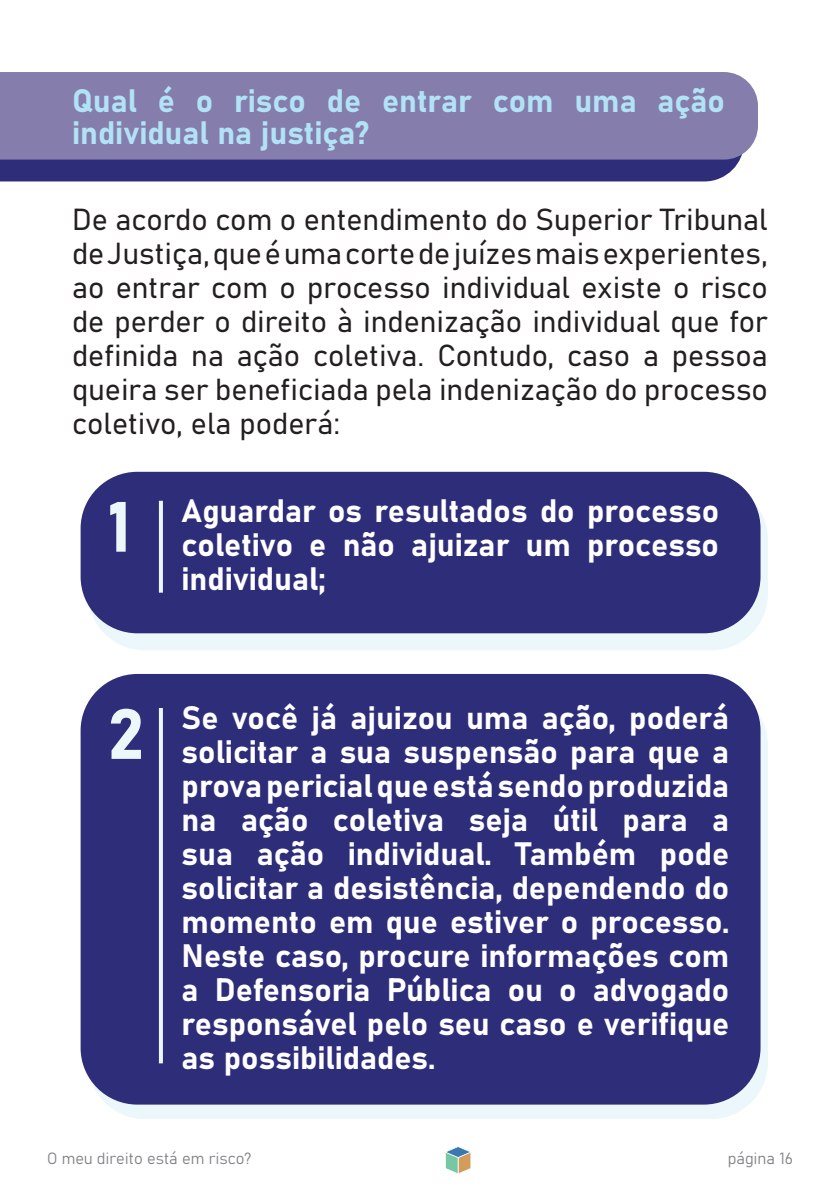
<style>
.page{position:relative;width:840px;height:1191px;background:#fff}
.page>*{position:absolute;margin:0;border:0;box-sizing:border-box;transform-origin:0 0}
.t1{font:70px "Bahnschrift";color:#ebf7fa}
.t2{font:32px/34px "Bahnschrift";color:#fff;text-align:justify}
.t3{font:32px/32px "Bahnschrift";color:#b1e2f5}
.t4{font:30px/34px "Bahnschrift";color:#231f20;text-align:justify}
.t5{font:16px "Bahnschrift";color:#808285}
</style>
<div class="page">
<div style="left:88px;top:483px;width:679px;height:167px;background:#ebf7fa;border-radius:57px"></div>
<div style="left:81px;top:472px;width:679px;height:161px;background:#2e2d7a;border-radius:57px"></div>
<div style="left:88px;top:688px;width:679px;height:431px;background:#ebf7fa;border-radius:57px"></div>
<div style="left:81px;top:674px;width:679px;height:430px;background:#2e2d7a;border-radius:57px"></div>
<div style="left:0;top:160px;width:740px;height:21px;background:#2e2d7a"></div>
<div style="left:0;top:72px;width:757px;height:88px;background:#857dab"></div>
<svg style="left:159px;top:501px;width:4px;height:91px"></svg>
<svg style="left:159px;top:708px;width:4px;height:355px"></svg>
<svg style="left:445px;top:1146px;width:26px;height:28px"></svg>
<p class="t3" style="left:72px;top:82px;width:654px">Qual é o risco de entrar com uma ação individual na justiça?</p>
<p class="t4" style="left:72px;top:200px;width:697px">De acordo com o entendimento do Superior Tribunal de Justiça, que é uma corte de juízes mais experientes, ao entrar com o processo individual existe o risco de perder o direito à indenização individual que for definida na ação coletiva. Contudo, caso a pessoa queira ser beneficiada pela indenização do processo coletivo, ela poderá:</p>
<p class="t1" style="left:108px;top:474px;width:25px">1</p>
<p class="t2" style="left:181px;top:491px;width:538px">Aguardar os resultados do processo coletivo e não ajuizar um processo individual;</p>
<p class="t1" style="left:108px;top:681px;width:38px">2</p>
<p class="t2" style="left:181px;top:698px;width:549px">Se você já ajuizou uma ação, poderá solicitar a sua suspensão para que a prova pericial que está sendo produzida na ação coletiva seja útil para a sua ação individual. Também pode solicitar a desistência, dependendo do momento em que estiver o processo.<br>Neste caso, procure informações com a Defensoria Pública ou o advogado responsável pelo seu caso e verifique as possibilidades.</p>
<p class="t5" style="left:47px;top:1146px;width:206px">O meu direito está em risco?</p>
<p class="t5" style="left:727px;top:1146px;width:67px">página 16</p>
</div>
